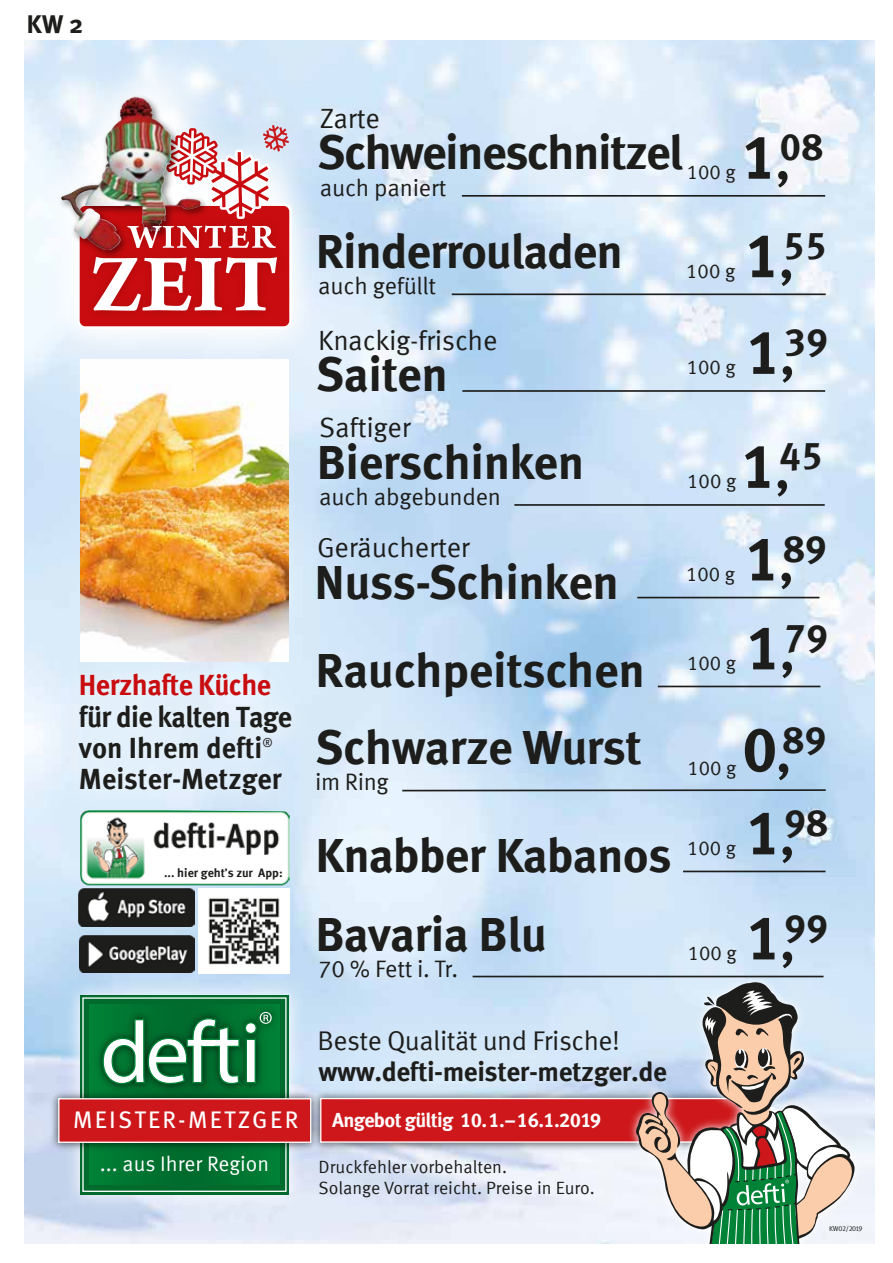
<style>
.page{position:relative;width:893px;height:1263px;background:#fff}
.page>*{position:absolute;margin:0;border:0;box-sizing:border-box;transform-origin:0 0}
.t1{font:700 48px "Meta Offc";letter-spacing:-.02em;color:#1d1d1b}
.t2{font:700 38.55px "Meta Offc";color:#1d1d1b}
.t3{font:700 29.25px/31.3px "Meta Offc";letter-spacing:-.025em;color:#1d1d1b;scale:.95 1}
.t4{font:700 29.25px "Meta Offc";color:#1d1d1b;scale:.95 1}
.t5{font:700 29.25px "Meta Offc";letter-spacing:-.02em;color:#c90c0f;scale:.95 1}
.t6{font:27.75px "Meta Offc Norm";letter-spacing:-.01em;color:#1d1d1b}
.t7{font:700 27px "Meta Offc";letter-spacing:-.015em;color:#1d1d1b}
.t8{font:27px "Meta Offc Norm";letter-spacing:-.02em;color:#1d1d1b}
.t9{font:25.5px "Meta Bold Caps";color:#1d1d1b}
.t10{font:24px "Meta Pro";letter-spacing:.095em;color:#fff}
.t11{font:23.7px "Meta Offc Norm";letter-spacing:-.01em;color:#1d1d1b}
.t12{font:21px "Meta Offc Norm";color:#fff}
.t13{font:19.95px "Meta Offc Norm";color:#1d1d1b}
.t14{font:700 19.95px "Meta Offc";letter-spacing:-.035em;color:#fff}
.t15{font:17.7px/21.8px "Meta Offc Norm";color:#1d1d1b}
.t16{font:12.6px "Meta Pro";color:#1d1d1b;scale:.95 1}
.t17{font:700 12.15px "Meta Offc";color:#1d1d1b}
.t18{font:7.05px "Meta Offc Norm";letter-spacing:-.065em;color:#1d1d1b}
.s1{font-size:62.25px}
.s2{font-family:"Meta Offc Norm";font-weight:400;font-size:62.25px}
.s3{font-size:63.15px}
.s4{font-family:"Meta Offc Norm";font-weight:400;font-size:63.15px}
</style>
<div class="page">
<img style="left:24px;top:40px;width:851px;height:1203px">
<img style="left:311px;top:1086px;width:312px;height:68px">
<div style="left:321px;top:1098px;width:422px;height:44px;background:#cd171a"></div>
<div style="left:320px;top:1098px;width:424px;height:45px;border:1px solid #fff"></div>
<img style="left:623px;top:969px;width:244px;height:274px">
<svg style="left:635px;top:981px;width:220px;height:262px"></svg>
<img style="left:45px;top:637px;width:321px;height:195px">
<img style="left:81px;top:382px;width:208px;height:280px">
<img style="left:79px;top:942px;width:115px;height:31px">
<img style="left:78px;top:895px;width:116px;height:38px">
<svg style="left:401px;top:788px;width:426px;height:4px"></svg>
<hr style="left:462px;top:390px;width:363px;height:2px;background:#1d1d1b">
<hr style="left:462px;top:195px;width:363px;height:2px;background:#1d1d1b">
<hr style="left:473px;top:976px;width:350px;height:1px;background:#1d1d1b">
<img style="left:24px;top:40px;width:310px;height:341px">
<img style="left:80px;top:810px;width:210px;height:78px">
<img style="left:198px;top:889px;width:92px;height:84px">
<img style="left:80px;top:935px;width:115px;height:37px">
<img style="left:79px;top:889px;width:116px;height:38px">
<div style="left:151px;top:855px;width:132px;height:25px;background:#fff"></div>
<img style="left:58px;top:973px;width:253px;height:244px">
<div style="left:80px;top:995px;width:209px;height:200px;background:#006b2d"></div>
<div style="left:90px;top:1004px;width:189px;height:181px;background:#007431"></div>
<div style="left:82px;top:997px;width:205px;height:195px;border:1px solid #fff"></div>
<img style="left:47px;top:1087px;width:276px;height:67px">
<div style="left:59px;top:1099px;width:252px;height:43px;background:#cd171a"></div>
<div style="left:58px;top:1098px;width:253px;height:45px;border:1px solid #fff"></div>
<img style="left:91px;top:1004px;width:192px;height:92px">
<svg style="left:102px;top:1012px;width:170px;height:72px"></svg>
<div style="left:204px;top:1040px;width:10px;height:6px;background:#fff"></div>
<img style="left:24px;top:49px;width:311px;height:323px">
<img style="left:55px;top:91px;width:157px;height:171px">
<img style="left:105px;top:97px;width:29px;height:28px">
<img style="left:74px;top:125px;width:218px;height:207px">
<hr style="left:637px;top:597px;width:182px;height:1px;background:#1d1d1b">
<hr style="left:452px;top:293px;width:374px;height:2px;background:#1d1d1b">
<hr style="left:514px;top:504px;width:311px;height:2px;background:#1d1d1b">
<hr style="left:658px;top:686px;width:162px;height:1px;background:#1d1d1b">
<hr style="left:683px;top:871px;width:142px;height:1px;background:#1d1d1b">
<p class="t9" style="left:27px;top:9px;width:58px">KW 2</p>
<p class="t5" style="left:79px;top:668px;width:204px">Herzhafte Küche</p>
<p class="t3" style="left:79px;top:702px;width:226px">für die kalten Tage von Ihrem defti</p>
<p class="t16" style="left:262px;top:734px;width:12px">®</p>
<p class="t4" style="left:79px;top:762px;width:215px">Meister-Metzger</p>
<p class="t17" style="left:164px;top:865px;width:120px">... hier geht̓ s zur App:</p>
<p class="t6" style="left:320px;top:102px;width:62px">Zarte</p>
<p class="t1" style="left:317px;top:124px;width:367px">Schweineschnitzel</p>
<p class="t11" style="left:320px;top:174px;width:128px">auch paniert</p>
<p class="t13" style="left:687px;top:161px;width:51px">100 g</p>
<p class="t2" style="left:741px;top:124px;width:84px"><span class="s1">1</span><span class="s2">,</span>08</p>
<p class="t1" style="left:316px;top:223px;width:309px">Rinderrouladen</p>
<p class="t11" style="left:318px;top:272px;width:119px">auch gefüllt</p>
<p class="t13" style="left:686px;top:259px;width:51px">100 g</p>
<p class="t2" style="left:745px;top:222px;width:84px"><span class="s1">1</span><span class="s2">,</span>55</p>
<p class="t6" style="left:318px;top:324px;width:181px">Knackig-frische</p>
<p class="t1" style="left:316px;top:346px;width:134px">Saiten</p>
<p class="t13" style="left:687px;top:356px;width:51px">100 g</p>
<p class="t2" style="left:746px;top:319px;width:84px"><span class="s1">1</span><span class="s2">,</span>39</p>
<p class="t6" style="left:319px;top:411px;width:93px">Saftiger</p>
<p class="t1" style="left:317px;top:433px;width:269px">Bierschinken</p>
<p class="t11" style="left:319px;top:483px;width:183px">auch abgebunden</p>
<p class="t13" style="left:687px;top:470px;width:51px">100 g</p>
<p class="t2" style="left:741px;top:433px;width:84px"><span class="s1">1</span><span class="s2">,</span>45</p>
<p class="t6" style="left:317px;top:531px;width:154px">Geräucherter</p>
<p class="t1" style="left:315px;top:553px;width:306px">Nuss-Schinken</p>
<p class="t13" style="left:686px;top:562px;width:51px">100 g</p>
<p class="t1" style="left:316px;top:642px;width:331px">Rauchpeitschen</p>
<p class="t13" style="left:687px;top:651px;width:51px">100 g</p>
<p class="t2" style="left:744px;top:526px;width:84px"><span class="s1">1</span><span class="s2">,</span>89</p>
<p class="t2" style="left:745px;top:615px;width:84px"><span class="s1">1</span><span class="s2">,</span>79</p>
<p class="t1" style="left:315px;top:718px;width:328px">Schwarze Wurst</p>
<p class="t11" style="left:315px;top:768px;width:75px">im Ring</p>
<p class="t13" style="left:687px;top:756px;width:51px">100 g</p>
<p class="t1" style="left:316px;top:827px;width:358px">Knabber Kabanos</p>
<p class="t13" style="left:687px;top:836px;width:51px">100 g</p>
<p class="t2" style="left:742px;top:717px;width:86px"><span class="s3">0</span><span class="s4">,</span>89</p>
<p class="t2" style="left:745px;top:800px;width:84px"><span class="s1">1</span><span class="s2">,</span>98</p>
<p class="t1" style="left:316px;top:905px;width:233px">Bavaria Blu</p>
<p class="t11" style="left:318px;top:955px;width:142px">70 % Fett i. Tr.</p>
<p class="t13" style="left:688px;top:941px;width:51px">100 g</p>
<p class="t2" style="left:746px;top:905px;width:84px"><span class="s1">1</span><span class="s2">,</span>99</p>
<p class="t10" style="left:73px;top:1104px;width:227px">MEISTER-METZGER</p>
<p class="t12" style="left:100px;top:1151px;width:171px">... aus Ihrer Region</p>
<p class="t8" style="left:318px;top:1025px;width:304px">Beste Qualität und Frische!</p>
<p class="t7" style="left:319px;top:1055px;width:350px">www.defti-meister-metzger.de</p>
<p class="t14" style="left:332px;top:1108px;width:270px">Angebot gültig 10.1.–16.1.2019</p>
<p class="t15" style="left:319px;top:1156px;width:278px">Druckfehler vorbehalten.<br>Solange Vorrat reicht. Preise in Euro.</p>
<p class="t18" style="left:829px;top:1224px;width:35px">KW02/2019</p>
</div>
